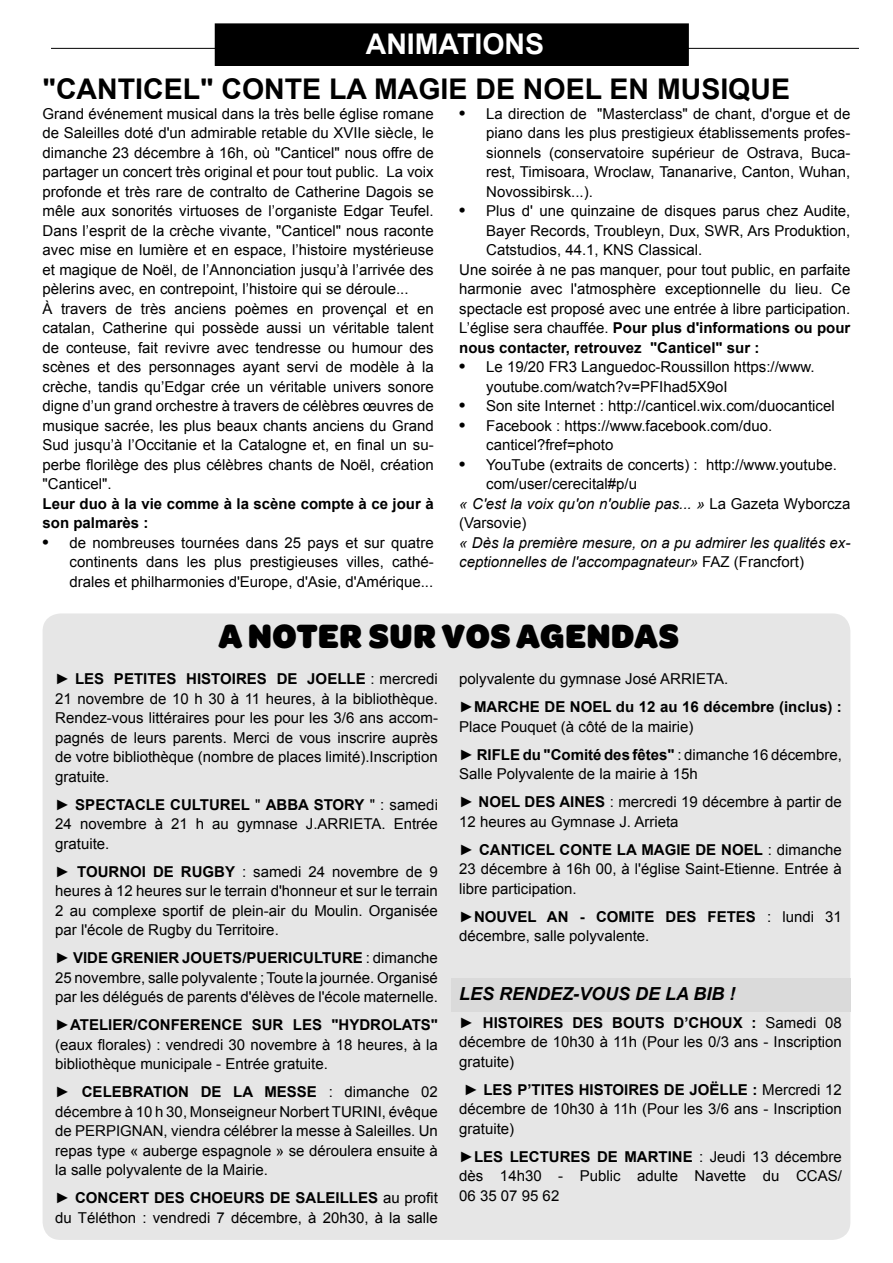
<style>
.page{position:relative;width:893px;height:1263px;background:#fff}
.page>*{position:absolute;margin:0;border:0;box-sizing:border-box;transform-origin:0 0}
.t1{font:900 36px "Omnes Semi Cond";letter-spacing:.02em;color:#000}
.t2{font:700 28.5px "Arial";color:#000}
.t3{font:700 28.5px "Arial";color:#fff}
.t4{font:italic 700 18px "Arial";color:#000}
.t5{font:15px/19.5px "Arial";color:#000}
.t6{font:700 15px/19.5px "Arial";color:#000}
.t7{font:italic 15px/19.5px "Arial";color:#000}
.s1{font-family:"Times";font-size:18px}
.s2{font-weight:400}
.s3{font-style:normal}
.s4{font-weight:700}
</style>
<div class="page">
<div style="left:43px;top:613px;width:807px;height:627px;background:#e6e6e6;border-radius:18px"></div>
<div style="left:451px;top:978px;width:399px;height:34px;background:#dadada"></div>
<hr style="left:51px;top:48px;width:808px;height:1px;background:#000">
<div style="left:215px;top:24px;width:473px;height:41px;background:#000"></div>
<div style="left:215px;top:23px;width:474px;height:43px;border:2px solid #000"></div>
<h2 class="t3" style="left:366px;top:25px;width:180px">ANIMATIONS</h2>
<h2 class="t2" style="left:43px;top:70px;width:749px">"CANTICEL" CONTE LA MAGIE DE NOEL EN MUSIQUE</h2>
<p class="t5" style="left:43px;top:104px;width:393px">Grand événement musical dans la très belle église romane de Saleilles doté d'un admirable retable du XVIIe siècle, le dimanche 23 décembre à 16h, où "Canticel" nous offre de partager un concert très original et pour tout public. La voix profonde et très rare de contralto de Catherine Dagois se mêle aux sonorités virtuoses de l’organiste Edgar Teufel.<br>Dans l’esprit de la crèche vivante, "Canticel" nous raconte avec mise en lumière et en espace, l’histoire mystérieuse et magique de Noël, de l’Annonciation jusqu’à l’arrivée des pèlerins avec, en contrepoint, l’histoire qui se déroule...<br>À travers de très anciens poèmes en provençal et en catalan, Catherine qui possède aussi un véritable talent de conteuse, fait revivre avec tendresse ou humour des scènes et des personnages ayant servi de modèle à la crèche, tandis qu’Edgar crée un véritable univers sonore digne d’un grand orchestre à travers de célèbres œuvres de musique sacrée, les plus beaux chants anciens du Grand Sud jusqu’à l’Occitanie et la Catalogne et, en final un su&shy;perbe florilège des plus célèbres chants de Noël, création "Canticel".</p>
<p class="t6" style="left:43px;top:494px;width:393px">Leur duo à la vie comme à la scène compte à ce jour à son palmarès :</p>
<p class="t5" style="left:70px;top:533px;width:366px;text-align:justify;text-indent:-27px"><span class="s1">•</span> de nombreuses tournées dans 25 pays et sur quatre continents dans les plus prestigieuses villes, cathé&shy;drales et philharmonies d'Europe, d'Asie, d'Amérique...</p>
<p class="t5" style="left:486px;top:104px;width:366px;text-align:justify;text-indent:-27px"><span class="s1">•</span> La direction de "Masterclass" de chant, d'orgue et de piano dans les plus prestigieux établissements profes&shy;sionnels (conservatoire supérieur de Ostrava, Buca&shy;rest, Timisoara, Wroclaw, Tananarive, Canton, Wuhan, Novossibirsk...).</p>
<p class="t5" style="left:459px;top:202px;width:393px"><span class="s1">•</span> Plus d' une quinzaine de disques parus chez Audite,</p>
<p class="t5" style="left:486px;top:221px;width:366px">Bayer Records, Troubleyn, Dux, SWR, Ars Produktion,</p>
<p class="t5" style="left:486px;top:241px;width:217px">Catstudios, 44.1, KNS Classical.</p>
<p class="t5" style="left:459px;top:260px;width:393px">Une soirée à ne pas manquer, pour tout public, en parfaite</p>
<p class="t5" style="left:459px;top:280px;width:393px">harmonie avec l'atmosphère exceptionnelle du lieu. Ce</p>
<p class="t5" style="left:459px;top:299px;width:393px">spectacle est proposé avec une entrée à libre participation.</p>
<p class="t6" style="left:459px;top:319px;width:393px"><span class="s2">L’église sera chauffée.</span> Pour plus d'informations ou pour</p>
<p class="t6" style="left:459px;top:338px;width:302px">nous contacter, retrouvez "Canticel" sur :</p>
<p class="t5" style="left:486px;top:358px;width:330px;text-indent:-27px"><span class="s1">•</span> Le 19/20 FR3 Languedoc-Roussillon https://www. youtube.com/watch?v=PFIhad5X9oI</p>
<p class="t5" style="left:459px;top:397px;width:377px"><span class="s1">•</span> Son site Internet : http://canticel.wix.com/duocanticel</p>
<p class="t5" style="left:486px;top:416px;width:287px;text-indent:-27px"><span class="s1">•</span> Facebook : https://www.facebook.com/duo. canticel?fref=photo</p>
<p class="t5" style="left:459px;top:455px;width:379px"><span class="s1">•</span> YouTube (extraits de concerts) : http://www.youtube.</p>
<p class="t5" style="left:486px;top:475px;width:152px">com/user/cerecital#p/u</p>
<p class="t7" style="left:459px;top:494px;width:393px">« C'est la voix qu'on n'oublie pas... » <span class="s3">La Gazeta Wyborcza</span></p>
<p class="t5" style="left:459px;top:514px;width:69px">(Varsovie)</p>
<p class="t7" style="left:459px;top:533px;width:393px">« Dès la première mesure, on a pu admirer les qualités ex&shy;ceptionnelles de l'accompagnateur» <span class="s3">FAZ (Francfort)</span></p>
<h1 class="t1" style="left:219px;top:610px;width:462px">A NOTER SUR VOS AGENDAS</h1>
<p class="t5" style="left:55px;top:669px;width:384px;text-align:justify">► <span class="s4">LES PETITES HISTOIRES DE JOELLE</span> : mercredi 21 novembre de 10 h 30 à 11 heures, à la bibliothèque.<br>Rendez-vous littéraires pour les pour les 3/6 ans accom&shy;pagnés de leurs parents. Merci de vous inscrire auprès de votre bibliothèque (nombre de places limité).Inscription gratuite.</p>
<p class="t5" style="left:55px;top:795px;width:384px;text-align:justify">► <span class="s4">SPECTACLE CULTUREL</span> " <span class="s4">ABBA STORY</span> " : samedi 24 novembre à 21 h au gymnase J.ARRIETA. Entrée gratuite.</p>
<p class="t5" style="left:55px;top:862px;width:384px;text-align:justify">► <span class="s4">TOURNOI DE RUGBY</span> : samedi 24 novembre de 9 heures à 12 heures sur le terrain d'honneur et sur le terrain 2 au complexe sportif de plein-air du Moulin. Organisée par l'école de Rugby du Territoire.</p>
<p class="t5" style="left:55px;top:948px;width:384px;text-align:justify">► <span class="s4">VIDE GRENIER JOUETS/PUERICULTURE</span> : dimanche 25 novembre, salle polyvalente ; Toute la journée. Organisé par les délégués de parents d'élèves de l'école maternelle.</p>
<p class="t6" style="left:55px;top:1016px;width:384px">►ATELIER/CONFERENCE SUR LES "HYDROLATS"</p>
<p class="t5" style="left:55px;top:1035px;width:384px">(eaux florales) : vendredi 30 novembre à 18 heures, à la bibliothèque municipale - Entrée gratuite.</p>
<p class="t5" style="left:55px;top:1082px;width:384px;text-align:justify">► <span class="s4">CELEBRATION DE LA MESSE</span> : dimanche 02 décembre à 10 h 30, Monseigneur Norbert TURINI, évêque de PERPIGNAN, viendra célébrer la messe à Saleilles. Un repas type « auberge espagnole » se déroulera ensuite à la salle polyvalente de la Mairie.</p>
<p class="t5" style="left:55px;top:1188px;width:384px">► <span class="s4">CONCERT DES CHOEURS DE SALEILLES</span> au profit du Téléthon : vendredi 7 décembre, à 20h30, à la salle</p>
<p class="t5" style="left:459px;top:669px;width:271px">polyvalente du gymnase José ARRIETA.</p>
<p class="t6" style="left:459px;top:698px;width:384px">►MARCHE DE NOEL du 12 au 16 décembre (inclus) :</p>
<p class="t5" style="left:459px;top:713px;width:384px;line-height:28px">Place Pouquet (à côté de la mairie)<br>► <span class="s4">RIFLE du "Comité des fêtes"</span> : dimanche 16 décembre,</p>
<p class="t5" style="left:459px;top:760px;width:384px;line-height:28px">Salle Polyvalente de la mairie à 15h<br>► <span class="s4">NOEL DES AINES</span> : mercredi 19 décembre à partir de</p>
<p class="t5" style="left:459px;top:808px;width:384px;line-height:28px">12 heures au Gymnase J. Arrieta<br>► <span class="s4">CANTICEL CONTE LA MAGIE DE NOEL</span> : dimanche</p>
<p class="t5" style="left:459px;top:859px;width:384px">23 décembre à 16h 00, à l'église Saint-Etienne. Entrée à libre participation.</p>
<p class="t5" style="left:459px;top:907px;width:384px"><span class="s4">►NOUVEL AN - COMITE DES FETES</span> : lundi 31 décembre, salle polyvalente.</p>
<p class="t4" style="left:459px;top:981px;width:278px">LES RENDEZ-VOUS DE LA BIB !</p>
<p class="t5" style="left:459px;top:1013px;width:384px;text-align:justify">► <span class="s4">HISTOIRES DES BOUTS D’CHOUX :</span> Samedi 08 décembre de 10h30 à 11h (Pour les 0/3 ans - Inscription gratuite)</p>
<p class="t5" style="left:459px;top:1080px;width:384px;text-align:justify;text-indent:5px">► <span class="s4">LES P’TITES HISTOIRES DE JOËLLE :</span> Mercredi 12 décembre de 10h30 à 11h (Pour les 3/6 ans - Inscription gratuite)</p>
<p class="t5" style="left:459px;top:1147px;width:384px;text-align:justify">►<span class="s4">LES LECTURES DE MARTINE</span> : Jeudi 13 décembre dès 14h30 - Public adulte Navette du CCAS/ 06 35 07 95 62</p>
</div>
